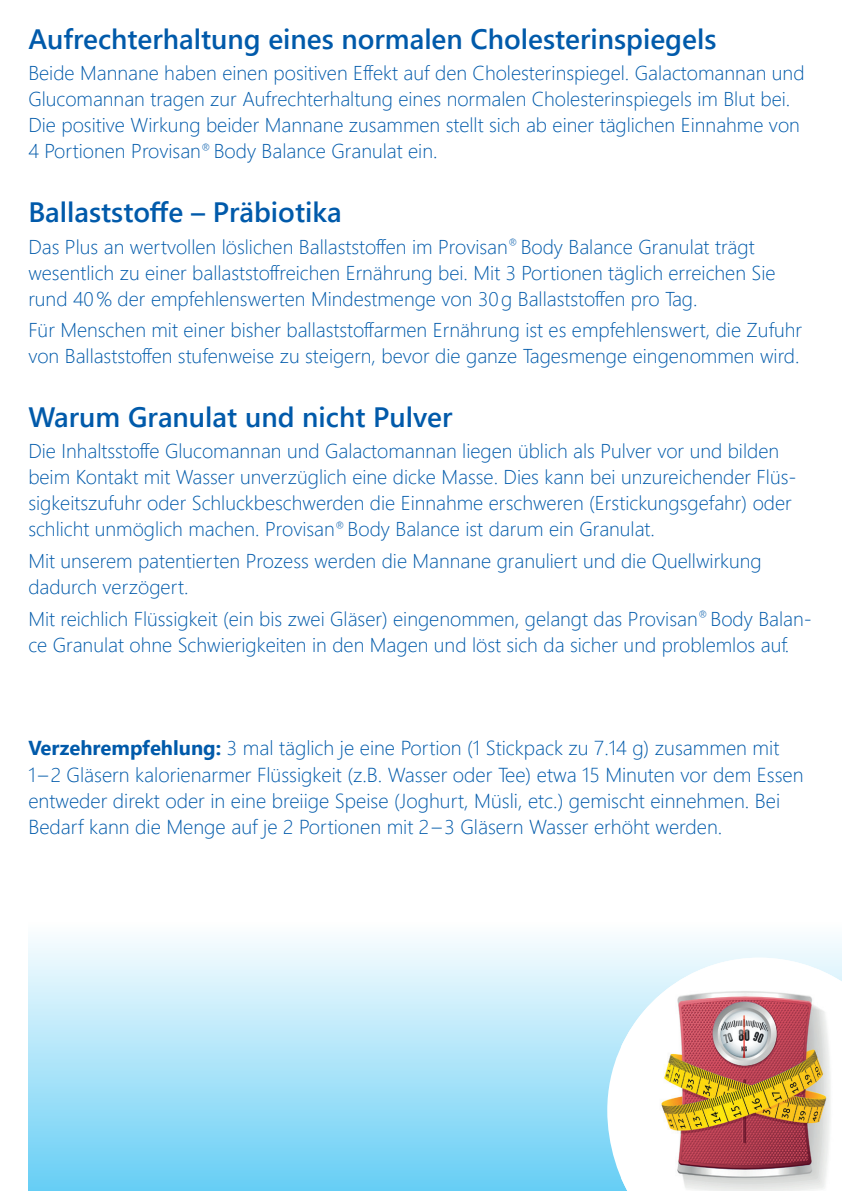
<style>
.page{position:relative;width:842px;height:1191px;background:#fff}
.page>*{position:absolute;margin:0;border:0;box-sizing:border-box;transform-origin:0 0}
.t1{font:600 28px "Segoe UI";color:#015aaa}
.t2{font:300 20.2px/26.2px "Segoe UI";color:#015aaa}
.t3{font:300 20px/26px "Segoe UI";color:#015aaa}
.s1{font-weight:700}
</style>
<div class="page">
<div style="left:28px;top:918px;width:814px;height:273px;background:linear-gradient(to bottom,#fff,#66cef5)"></div>
<svg style="left:607px;top:957px;width:14px;height:234px"></svg>
<img style="left:621px;top:957px;width:221px;height:234px">
<h1 class="t1" style="left:28px;top:12px;width:689px">Aufrechterhaltung eines normalen Cholesterinspiegels</h1>
<p class="t3" style="left:28px;top:58px;width:778px">Beide Mannane haben einen positiven Effekt auf den Cholesterinspiegel. Galactomannan und Glucomannan tragen zur Aufrechterhaltung eines normalen Cholesterinspiegels im Blut bei.<br>Die positive Wirkung beider Mannane zusammen stellt sich ab einer täglichen Einnahme von 4 Portionen Provisan<sup>®</sup> Body Balance Granulat ein.</p>
<h1 class="t1" style="left:28px;top:185px;width:315px">Ballaststoffe – Präbiotika</h1>
<p class="t3" style="left:28px;top:231px;width:749px">Das Plus an wertvollen löslichen Ballaststoffen im Provisan<sup>®</sup> Body Balance Granulat trägt wesentlich zu einer ballaststoffreichen Ernährung bei. Mit 3 Portionen täglich erreichen Sie rund 40% der empfehlenswerten Mindestmenge von 30g Ballaststoffen pro Tag.</p>
<p class="t3" style="left:28px;top:315px;width:775px">Für Menschen mit einer bisher ballaststoffarmen Ernährung ist es empfehlenswert, die Zufuhr von Ballaststoffen stufenweise zu steigern, bevor die ganze Tagesmenge eingenommen wird.</p>
<h1 class="t1" style="left:28px;top:390px;width:426px">Warum Granulat und nicht Pulver</h1>
<p class="t3" style="left:28px;top:436px;width:770px">Die Inhaltsstoffe Glucomannan und Galactomannan liegen üblich als Pulver vor und bilden beim Kontakt mit Wasser unverzüglich eine dicke Masse. Dies kann bei unzureichender Flüs&shy;sigkeitszufuhr oder Schluckbeschwerden die Einnahme erschweren (Erstickungsgefahr) oder schlicht unmöglich machen. Provisan<sup>®</sup> Body Balance ist darum ein Granulat.</p>
<p class="t3" style="left:28px;top:546px;width:735px">Mit unserem patentierten Prozess werden die Mannane granuliert und die Quellwirkung dadurch verzögert.</p>
<p class="t3" style="left:28px;top:603px;width:785px">Mit reichlich Flüssigkeit (ein bis zwei Gläser) eingenommen, gelangt das Provisan<sup>®</sup> Body Balan&shy;ce Granulat ohne Schwierigkeiten in den Magen und löst sich da sicher und problemlos auf.</p>
<p class="t2" style="left:28px;top:733px;width:777px"><span class="s1">Verzehrempfehlung:</span> 3 mal täglich je eine Portion (1 Stickpack zu 7.14 g) zusammen mit 1–2 Gläsern kalorienarmer Flüssigkeit (z.B. Wasser oder Tee) etwa 15 Minuten vor dem Essen entweder direkt oder in eine breiige Speise (Joghurt, Müsli, etc.) gemischt einnehmen. Bei Bedarf kann die Menge auf je 2 Portionen mit 2–3 Gläsern Wasser erhöht werden.</p>
</div>
